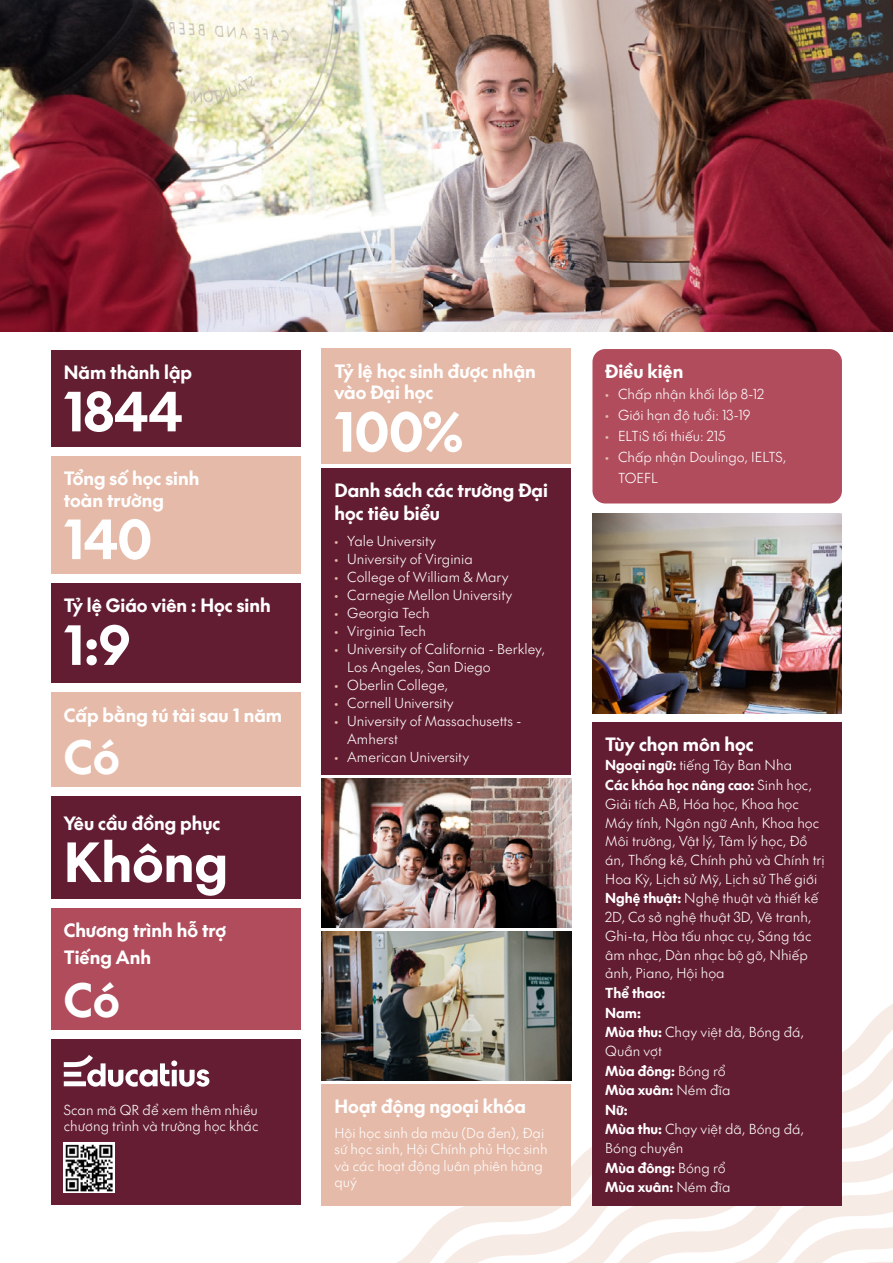
<style>
.page{position:relative;width:893px;height:1263px;background:#fff}
.page>*{position:absolute;margin:0;border:0;box-sizing:border-box;transform-origin:0 0}
.t1{font:52.5px "SVN The Future Bold";color:#fff}
.t2{font:45px "SVN The Future Bold";color:#fff}
.t3{font:18px/21.6px "SVN The Future Bold";color:#fff}
.t4{font:13.5px/18.9px "SVN The Future Light";color:#fff}
.t5{font:13.5px/19.6px "SVN The Future Bold";color:#fff}
.s1{font-family:"Myriad Pro";color:#e6baa8}
.s2{font-family:"SVN The Future Bold"}
.s3{font-family:"SVN The Future Light"}
</style>
<div class="page">
<svg style="left:389px;top:994px;width:504px;height:269px"></svg>
<img style="left:0;top:0;width:893px;height:332px">
<div style="left:51px;top:583px;width:249px;height:100px;background:#631d32"></div>
<div style="left:322px;top:468px;width:249px;height:307px;background:#631d32"></div>
<div style="left:51px;top:350px;width:249px;height:96px;background:#631e32"></div>
<div style="left:322px;top:349px;width:249px;height:115px;background:#e6baa8"></div>
<div style="left:51px;top:693px;width:249px;height:94px;background:#e6baa8"></div>
<div style="left:51px;top:908px;width:249px;height:122px;background:#b04c5c"></div>
<div style="left:592px;top:349px;width:250px;height:154px;background:#b04c5c;border-radius:13px"></div>
<div style="left:592px;top:722px;width:250px;height:483px;background:#631d32"></div>
<div style="left:322px;top:1084px;width:249px;height:121px;background:#e6baa8"></div>
<div style="left:51px;top:456px;width:249px;height:118px;background:#e6baa8"></div>
<img style="left:322px;top:931px;width:249px;height:149px">
<img style="left:322px;top:779px;width:249px;height:148px">
<img style="left:592px;top:514px;width:250px;height:199px">
<div style="left:51px;top:796px;width:249px;height:103px;background:#631d32"></div>
<div style="left:51px;top:1039px;width:249px;height:166px;background:#641d32"></div>
<img style="left:64px;top:1142px;width:51px;height:50px">
<svg style="left:64px;top:1055px;width:145px;height:32px"></svg>
<h3 class="t3" style="left:64px;top:360px;width:130px">Năm thành lập</h3>
<h1 class="t1" style="left:64px;top:369px;width:120px">1844</h1>
<h3 class="t3" style="left:64px;top:466px;width:137px">Tổng số học sinh toàn trường</h3>
<h1 class="t1" style="left:64px;top:497px;width:90px">140</h1>
<h3 class="t3" style="left:64px;top:593px;width:208px">Tỷ lệ Giáo viên : Học sinh</h3>
<h1 class="t1" style="left:64px;top:603px;width:68px">1:9</h1>
<h3 class="t3" style="left:64px;top:703px;width:220px">Cấp bằng tú tài sau 1 năm</h3>
<h2 class="t2" style="left:64px;top:721px;width:57px">Có</h2>
<h3 class="t3" style="left:64px;top:810px;width:158px">Yêu cầu đồng phục</h3>
<h1 class="t1" style="left:64px;top:820px;width:166px">Không</h1>
<h3 class="t3" style="left:64px;top:916px;width:164px;line-height:27px">Chương trình hỗ trợ<br>Tiếng Anh</h3>
<h2 class="t2" style="left:64px;top:964px;width:57px">Có</h2>
<p class="t4" style="left:64px;top:1100px;width:196px;line-height:16.2px">Scan mã QR để xem thêm nhiều chương trình và trường học khác</p>
<h3 class="t3" style="left:334px;top:358px;width:203px">Tỷ lệ học sinh được nhận vào Đại học</h3>
<h1 class="t1" style="left:334px;top:389px;width:130px">100%</h1>
<h3 class="t3" style="left:334px;top:478px;width:215px;line-height:22.5px">Danh sách các trường Đại học tiêu biểu</h3>
<p class="t4" style="left:334px;top:531px;width:103px"><span class="s1">•</span> Yale University</p>
<p class="t4" style="left:334px;top:549px;width:140px"><span class="s1">•</span> University of Virginia</p>
<p class="t4" style="left:334px;top:567px;width:176px"><span class="s1">•</span> College of William &amp; Mary</p>
<p class="t4" style="left:334px;top:585px;width:179px"><span class="s1">•</span> Carnegie Mellon University</p>
<p class="t4" style="left:334px;top:603px;width:97px"><span class="s1">•</span> Georgia Tech</p>
<p class="t4" style="left:334px;top:621px;width:93px"><span class="s1">•</span> Virginia Tech</p>
<p class="t4" style="left:347px;top:639px;width:199px;line-height:18px;text-indent:-13px"><span class="s1">•</span> University of California - Berkley,<br>Los Angeles, San Diego</p>
<p class="t4" style="left:334px;top:675px;width:115px"><span class="s1">•</span> Oberlin College,</p>
<p class="t4" style="left:334px;top:693px;width:121px"><span class="s1">•</span> Cornell University</p>
<p class="t4" style="left:347px;top:711px;width:176px;line-height:18px;text-indent:-13px"><span class="s1">•</span> University of Massachusetts -<br>Amherst</p>
<p class="t4" style="left:334px;top:747px;width:136px"><span class="s1">•</span> American University</p>
<h3 class="t3" style="left:334px;top:1094px;width:193px">Hoạt động ngoại khóa</h3>
<p class="t4" style="left:334px;top:1124px;width:215px;line-height:16.5px">Hội học sinh da màu (Da đen), Đại sứ học sinh, Hội Chính phủ Học sinh và các hoạt động luân phiên hàng quý</p>
<h3 class="t3" style="left:605px;top:359px;width:80px">Điều kiện</h3>
<p class="t4" style="left:605px;top:384px;width:160px"><span class="s1">•</span> Chấp nhận khối lớp 8-12</p>
<p class="t4" style="left:605px;top:405px;width:147px"><span class="s1">•</span> Giới hạn độ tuổi: 13-19</p>
<p class="t4" style="left:605px;top:426px;width:122px"><span class="s1">•</span> ELTiS tối thiếu: 215</p>
<p class="t4" style="left:618px;top:446px;width:170px;line-height:21px;text-indent:-13px"><span class="s1">•</span> Chấp nhận Doulingo, IELTS,<br>TOEFL</p>
<h3 class="t3" style="left:605px;top:732px;width:150px">Tùy chọn môn học</h3>
<p class="t4" style="left:605px;top:755px;width:188px"><span class="s2">Ngoại ngữ:</span> tiếng Tây Ban Nha</p>
<p class="t5" style="left:605px;top:774px;width:208px">Các khóa học nâng cao: <span class="s3">Sinh học,</span></p>
<p class="t4" style="left:605px;top:793px;width:221px">Giải tích AB, Hóa học, Khoa học<br>Máy tính, Ngôn ngữ Anh, Khoa học<br>Môi trường, Vật lý, Tâm lý học, Đồ án, Thống kê, Chính phủ và Chính trị<br>Hoa Kỳ, Lịch sử Mỹ, Lịch sử Thế giới<br><span class="s2">Nghệ thuật:</span> Nghệ thuật và thiết kế<br>2D, Cơ sở nghệ thuật 3D, Vẽ tranh,<br>Ghi-ta, Hòa tấu nhạc cụ, Sáng tác âm nhạc, Dàn nhạc bộ gõ, Nhiếp ảnh, Piano, Hội họa</p>
<p class="t5" style="left:605px;top:982px;width:62px">Thể thao:<br>Nam:</p>
<p class="t4" style="left:605px;top:1022px;width:200px"><span class="s2">Mùa thu:</span> Chạy việt dã, Bóng đá,<br>Quần vợt</p>
<p class="t5" style="left:605px;top:1060px;width:127px">Mùa đông: <span class="s3">Bóng rổ<br></span>Mùa xuân: <span class="s3">Ném đĩa<br></span>Nữ:</p>
<p class="t4" style="left:605px;top:1119px;width:200px"><span class="s2">Mùa thu:</span> Chạy việt dã, Bóng đá,<br>Bóng chuyền</p>
<p class="t5" style="left:605px;top:1157px;width:127px">Mùa đông: <span class="s3">Bóng rổ<br></span>Mùa xuân: <span class="s3">Ném đĩa</span></p>
</div>
